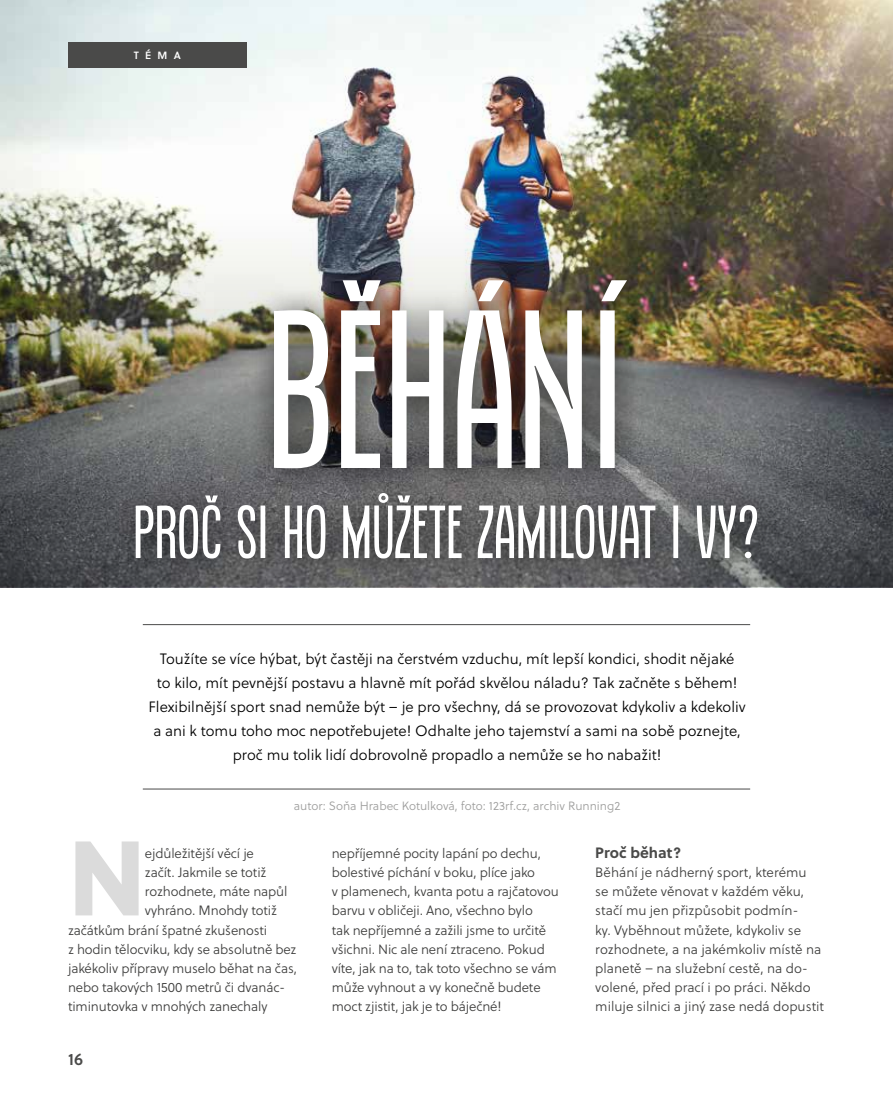
<style>
.page{position:relative;width:893px;height:1106px;background:#fff}
.page>*{position:absolute;margin:0;border:0;box-sizing:border-box;transform-origin:0 0}
.t1{font:225px "Infinit";color:#fff}
.t2{font:800 105.6px "Soleil";color:#dbdbdb}
.t3{font:75px "Infinit";color:#fff}
.t4{font:600 16.5px "Soleil";color:#4a4a49}
.t5{font:300 15px/24px "Soleil";color:#000;text-align:center}
.t6{font:700 15px "Soleil";color:#4a4a49}
.t7{font:300 13.5px/19.2px "Soleil";letter-spacing:-.01em;color:#3c3c3b}
.t8{font:300 12px "Soleil";color:#9d9d9c}
.t9{font:600 10.5px "Soleil";color:#fff}
</style>
<div class="page">
<img style="left:0;top:0;width:893px;height:25px">
<img style="left:0;top:25px;width:893px;height:562px">
<div style="left:68px;top:43px;width:179px;height:25px;background:#4a4a49"></div>
<hr style="left:143px;top:624px;width:607px;height:1px;background:#4a4a49">
<hr style="left:143px;top:788px;width:607px;height:1px;background:#4a4a49">
<div style="left:110px;top:255px;width:677px;height:334px;background:#000;opacity:.75"></div>
<p class="t9" style="left:134px;top:48px;width:49px">TÉMA</p>
<h1 class="t1" style="left:267px;top:272px;width:302px">BĚHÁNÍ</h1>
<h3 class="t3" style="left:133px;top:492px;width:364px">PROČ SI HO MŮŽETE ZAMILOVAT</h3>
<h3 class="t3" style="left:669px;top:492px;width:92px">I VY?</h3>
<p class="t5" style="left:149px;top:646px;width:599px">Toužíte se více hýbat, být častěji na čerstvém vzduchu, mít lepší kondici, shodit nějaké<br>to kilo, mít pevnější postavu a hlavně mít pořád skvělou náladu? Tak začněte s během!<br>Flexibilnější sport snad nemůže být – je pro všechny, dá se provozovat kdykoliv a kdekoliv a ani k tomu toho moc nepotřebujete! Odhalte jeho tajemství a sami na sobě poznejte, proč mu tolik lidí dobrovolně propadlo a nemůže se ho nabažit!</p>
<p class="t8" style="left:294px;top:797px;width:328px">autor: Soňa Hrabec Kotulková, foto: 123rf.cz, archiv Running2</p>
<h2 class="t2" style="left:68px;top:794px;width:79px">N</h2>
<p class="t7" style="left:145px;top:843px;width:110px">ejdůležitější věcí je</p>
<p class="t7" style="left:145px;top:862px;width:123px">začít. Jakmile se totiž</p>
<p class="t7" style="left:145px;top:881px;width:144px">rozhodnete, máte napůl</p>
<p class="t7" style="left:145px;top:901px;width:133px">vyhráno. Mnohdy totiž</p>
<p class="t7" style="left:68px;top:920px;width:201px">začátkům brání špatné zkušenosti</p>
<p class="t7" style="left:68px;top:939px;width:230px">z hodin tělocviku, kdy se absolutně bez</p>
<p class="t7" style="left:68px;top:958px;width:231px">jakékoliv přípravy muselo běhat na čas,</p>
<p class="t7" style="left:68px;top:977px;width:219px">nebo takových 1500 metrů či dvanác-</p>
<p class="t7" style="left:68px;top:996px;width:201px">timinutovka v mnohých zanechaly</p>
<p class="t4" style="left:68px;top:1046px;width:16px">16</p>
<p class="t7" style="left:332px;top:843px;width:229px">nepříjemné pocity lapání po dechu, bolestivé píchání v boku, plíce jako<br>v plamenech, kvanta potu a rajčatovou barvu v obličeji. Ano, všechno bylo<br>tak nepříjemné a zažili jsme to určitě všichni. Nic ale není ztraceno. Pokud víte, jak na to, tak toto všechno se vám může vyhnout a vy konečně budete moct zjistit, jak je to báječné!</p>
<p class="t6" style="left:595px;top:841px;width:87px">Proč běhat?</p>
<p class="t7" style="left:595px;top:862px;width:230px">Běhání je nádherný sport, kterému<br>se můžete věnovat v každém věku, stačí mu jen přizpůsobit podmín-<br>ky. Vyběhnout můžete, kdykoliv se rozhodnete, a na jakémkoliv místě na planetě – na služební cestě, na do&shy;volené, před prací i po práci. Někdo miluje silnici a jiný zase nedá dopustit</p>
</div>
